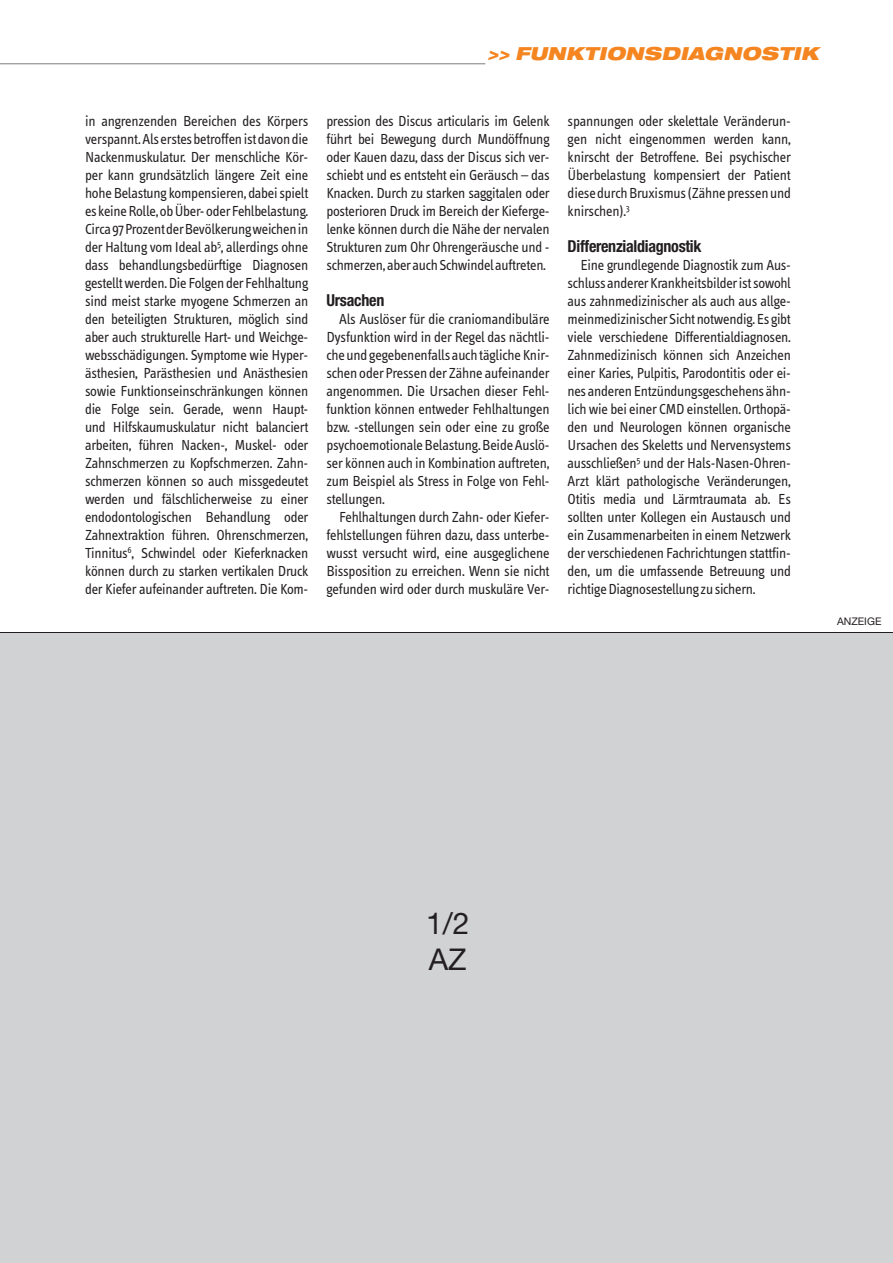
<style>
.page{position:relative;width:893px;height:1263px;background:#fff}
.page>*{position:absolute;margin:0;border:0;box-sizing:border-box;transform-origin:0 0}
.t1{font:30px/36px "Helvetica Neue";color:#231f20}
.t2{font:italic 900 expanded 18px "Helvetica Neue";letter-spacing:.015em;color:#f58520}
.t3{font:700 condensed 16.5px "Helvetica Neue";letter-spacing:-.02em;color:#231f20}
.t4{font:15px/18px "Info Text";letter-spacing:-.02em;color:#231f20;text-align:justify}
.t5{font:10.5px "Helvetica Neue";color:#231f20}
</style>
<div class="page">
<hr style="left:0;top:63px;width:485px;height:1px;background:#808285">
<div style="left:0;top:632px;width:893px;height:631px;background:#d1d2d4"></div>
<p class="t2" style="left:487px;top:46px;width:333px">&gt;&gt; FUNKTIONSDIAGNOSTIK</p>
<p class="t4" style="left:85px;top:113px;width:225px">in angrenzenden Bereichen des Körpers verspannt.Alserstesbetroffenistdavondie Nackenmuskulatur. Der menschliche Kör&shy;per kann grundsätzlich längere Zeit eine hoheBelastung kompensieren, dabeispielt eskeineRolle,obÜber-oderFehlbelastung.<br>Circa97ProzentderBevölkerungweichenin der Haltung vom Ideal ab<sup>5</sup>, allerdings ohne dass behandlungsbedürftige Diagnosen gestelltwerden.Die Folgender Fehlhaltung sind meist starke myogene Schmerzen an den beteiligten Strukturen, möglich sind aber auch strukturelle Hart- und Weichge&shy;websschädigungen. Symptome wie Hyper&shy;ästhesien, Parästhesien und Anästhesien sowie Funktionseinschränkungen können die Folge sein. Gerade, wenn Haupt&shy;und Hilfskaumuskulatur nicht balanciert arbeiten, führen Nacken-, Muskel- oder Zahnschmerzen zu Kopfschmerzen. Zahn&shy;schmerzen können so auch missgedeutet werden und fälschlicherweise zu einer endodontologischen Behandlung oder Zahnextraktion führen. Ohrenschmerzen, Tinnitus<sup>6</sup>, Schwindel oder Kieferknacken können durch zu starken vertikalen Druck der Kiefer aufeinander auftreten. Die Kom-</p>
<p class="t4" style="left:326px;top:113px;width:225px">pression des Discus articularis im Gelenk führt bei Bewegung durch Mundöffnung oder Kauen dazu, dass der Discus sich ver&shy;schiebt und es entsteht ein Geräusch – das Knacken. Durch zu starken saggitalen oder posterioren Druck im Bereich der Kieferge&shy;lenke können durch die Nähe der nervalen Strukturen zum Ohr Ohrengeräusche und - schmerzen,aberauchSchwindelauftreten.</p>
<p class="t3" style="left:326px;top:294px;width:60px">Ursachen</p>
<p class="t4" style="left:326px;top:311px;width:225px;text-indent:13px">Als Auslöser für die craniomandibuläre Dysfunktion wird in der Regel das nächtli&shy;cheundgegebenenfalls auchtäglicheKnir&shy;schen oder Pressen der Zähne aufeinander angenommen. Die Ursachen dieser Fehl&shy;funktion können entweder Fehlhaltungen bzw. -stellungen sein oder eine zu große psychoemotionaleBelastung.BeideAuslö&shy;ser können auch in Kombination auftreten, zum Beispiel als Stress in Folge von Fehl&shy;stellungen.</p>
<p class="t4" style="left:326px;top:509px;width:225px;text-indent:13px">Fehlhaltungen durch Zahn- oder Kiefer&shy;fehlstellungen führen dazu, dass unterbe&shy;wusst versucht wird, eine ausgeglichene Bissposition zu erreichen. Wenn sie nicht gefunden wird oder durch muskuläre Ver-</p>
<p class="t4" style="left:568px;top:113px;width:225px">spannungen oder skelettale Veränderun&shy;gen nicht eingenommen werden kann, knirscht der Betroffene. Bei psychischer Überbelastung kompensiert der Patient diesedurchBruxismus(Zähnepressenund knirschen).<sup>3</sup></p>
<p class="t3" style="left:568px;top:240px;width:135px">Differenzialdiagnostik</p>
<p class="t4" style="left:568px;top:257px;width:225px;text-indent:13px">Eine grundlegende Diagnostik zum Aus&shy;schlussandererKrankheitsbilderistsowohl aus zahnmedizinischer als auch aus allge&shy;meinmedizinischerSichtnotwendig.Es gibt viele verschiedene Differentialdiagnosen.<br>Zahnmedizinisch können sich Anzeichen einer Karies, Pulpitis, Parodontitis oder ei&shy;nes anderenEntzündungsgeschehens ähn&shy;lich wie bei einer CMD einstellen. Orthopä&shy;den und Neurologen können organische Ursachen des Skeletts und Nervensystems ausschließen<sup>5</sup> und der Hals-Nasen-Ohren-Arzt klärt pathologische Veränderungen, Otitis media und Lärmtraumata ab. Es sollten unter Kollegen ein Austausch und ein Zusammenarbeiten in einem Netzwerk der verschiedenen Fachrichtungen stattfin&shy;den, um die umfassende Betreuung und richtigeDiagnosestellungzusichern.</p>
<p class="t5" style="left:837px;top:618px;width:46px">ANZEIGE</p>
<h1 class="t1" style="left:426px;top:908px;width:45px">1/2<br>AZ</h1>
</div>
